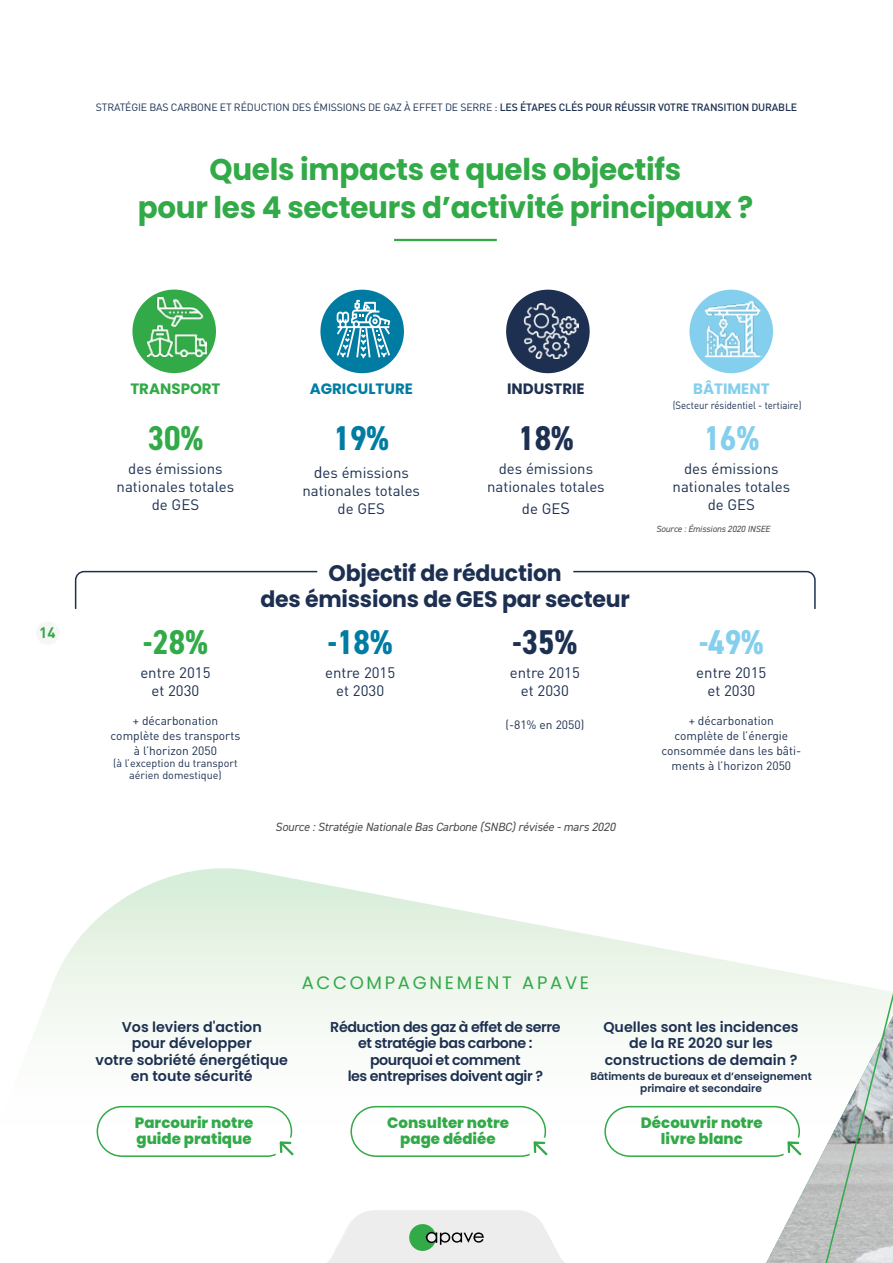
<style>
.page{position:relative;width:893px;height:1263px;background:#fff}
.page>*{position:absolute;margin:0;border:0;box-sizing:border-box;transform-origin:0 0}
.t1{font:700 condensed 34.5px "DIN2014";color:#31aa47}
.t2{font:700 condensed 34.5px "DIN2014";color:#84cfed}
.t3{font:700 condensed 34.5px "DIN2014";color:#1d3051}
.t4{font:700 condensed 34.5px "DIN2014";color:#007ca3}
.t5{font:700 30px/37.5px "Poppins";letter-spacing:-.01em;color:#31aa47;text-align:center}
.t6{font:700 22.5px/25.5px "Poppins";letter-spacing:-.01em;color:#1d3051;text-align:center}
.t7{font:18px "Poppins";letter-spacing:.15em;color:#31aa47}
.t8{font:15px/18px "DIN Pro";color:#1d3051;text-align:center}
.t9{font:800 15px/16.2px "Poppins";color:#31aa47;text-align:center}
.t10{font:700 15px "Poppins";color:#007ca3}
.t11{font:700 15px "Poppins";color:#1d3051}
.t12{font:700 15px "Poppins";color:#31aa47}
.t13{font:700 15px "Poppins";color:#84cfed}
.t14{font:700 15px "DIN Pro";color:#31aa47}
.t15{font:600 14.25px/16.5px "Poppins";color:#1d3051;text-align:center}
.t16{font:600 14.25px/16.5px "Poppins";letter-spacing:-.03em;color:#1d3051;text-align:center}
.t17{font:12px/15px "DIN Pro";color:#1d3051;text-align:center}
.t18{font:italic 12px "DIN2014";letter-spacing:-.01em;color:#4a4a49}
.t19{font:10.8px/12.1px "DIN Pro";color:#1d3051;text-align:center}
.t20{font:10.5px "DIN Pro";letter-spacing:-.015em;color:#1d3051}
.t21{font:600 10.5px/12px "Poppins";color:#1d3051;text-align:center}
.t22{font:10.5px "DIN Pro";letter-spacing:-.015em;color:#1d3051;scale:.91 1}
.t23{font:italic 9px "DIN2014";letter-spacing:-.01em;color:#4a4a49}
.s1{font-weight:500}
.s2{font-size:16.2px}
</style>
<div class="page">
<svg style="left:36px;top:868px;width:593px;height:289px"></svg>
<hr style="left:394px;top:239px;width:103px;height:2px;background:#31aa47">
<div style="left:506px;top:290px;width:84px;height:83px;background:#1d3051;border-radius:50%"></div>
<img style="left:524px;top:304px;width:55px;height:55px">
<svg style="left:74px;top:570px;width:244px;height:39px"></svg>
<svg style="left:573px;top:570px;width:56px;height:3px"></svg>
<div style="left:320px;top:290px;width:84px;height:83px;background:#007ca3;border-radius:50%"></div>
<svg style="left:337px;top:300px;width:53px;height:58px"></svg>
<div style="left:689px;top:290px;width:84px;height:83px;background:#84cfed;border-radius:50%"></div>
<img style="left:703px;top:300px;width:59px;height:58px">
<div style="left:132px;top:290px;width:84px;height:83px;background:#31aa47;border-radius:50%"></div>
<img style="left:148px;top:298px;width:58px;height:58px">
<div style="left:97px;top:1106px;width:195px;height:51px;border:2px solid #31aa47;border-radius:25px"></div>
<div style="left:350px;top:1106px;width:196px;height:51px;border:2px solid #31aa47;border-radius:25px"></div>
<svg style="left:629px;top:570px;width:56px;height:587px"></svg>
<svg style="left:685px;top:570px;width:208px;height:693px"></svg>
<svg style="left:256px;top:1118px;width:343px;height:145px"></svg>
<div style="left:36px;top:621px;width:23px;height:24px;background:#f6f6f6;border-radius:50%"></div>
<p class="t20" style="left:96px;top:100px;width:703px">STRATÉGIE BAS CARBONE ET RÉDUCTION DES ÉMISSIONS DE GAZ À EFFET DE SERRE : <span class="s1">LES ÉTAPES CLÉS POUR RÉUSSIR VOTRE TRANSITION DURABLE</span></p>
<h2 class="t5" style="left:138px;top:151px;width:617px">Quels impacts et quels objectifs<br>pour les 4 secteurs d’activité principaux ?</h2>
<p class="t14" style="left:39px;top:622px;width:18px">14</p>
<p class="t12" style="left:130px;top:380px;width:91px">TRANSPORT</p>
<h1 class="t1" style="left:148px;top:415px;width:57px">30%</h1>
<p class="t8" style="left:117px;top:459px;width:119px">des émissions nationales totales de GES</p>
<h1 class="t1" style="left:143px;top:620px;width:66px">-28%</h1>
<p class="t8" style="left:140px;top:663px;width:72px">entre 2015 et 2030</p>
<p class="t17" style="left:111px;top:712px;width:131px">+ décarbonation complète des transports à l’horizon 2050</p>
<p class="t19" style="left:113px;top:756px;width:126px">(à l’exception du transport aérien domestique)</p>
<p class="t10" style="left:310px;top:380px;width:105px">AGRICULTURE</p>
<h1 class="t4" style="left:334px;top:415px;width:57px">19%</h1>
<p class="t8" style="left:302px;top:463px;width:119px"><span class="s2">d</span>es émissions nationales totales de GES</p>
<p class="t11" style="left:507px;top:380px;width:79px">INDUSTRIE</p>
<h1 class="t3" style="left:518px;top:415px;width:57px">18%</h1>
<p class="t8" style="left:487px;top:459px;width:119px">des émissions nationales totales</p>
<p class="t8" style="left:522px;top:499px;width:50px">de GE<span class="s2">S</span></p>
<h3 class="t6" style="left:260px;top:561px;width:371px">Objectif de réduction<br>des émissions de GES par secteur</h3>
<h1 class="t4" style="left:328px;top:620px;width:66px">-18%</h1>
<p class="t8" style="left:325px;top:663px;width:72px">entre 2015 et 2030</p>
<h1 class="t3" style="left:513px;top:620px;width:66px">-35%</h1>
<p class="t8" style="left:510px;top:663px;width:72px">entre 2015 et 2030</p>
<p class="t17" style="left:505px;top:717px;width:80px">(-81% en 2050)</p>
<p class="t18" style="left:275px;top:820px;width:342px">Source : Stratégie Nationale Bas Carbone (SNBC) révisée - mars 2020</p>
<p class="t13" style="left:693px;top:380px;width:78px">BÂTIMENT</p>
<p class="t22" style="left:673px;top:398px;width:143px">(Secteur résidentiel - tertiaire)</p>
<h1 class="t2" style="left:704px;top:415px;width:57px">16%</h1>
<p class="t8" style="left:673px;top:459px;width:119px">des émissions nationales totales de GES</p>
<p class="t23" style="left:656px;top:523px;width:115px">Source : Émissions 2020 INSEE</p>
<h1 class="t2" style="left:699px;top:620px;width:66px">-49%</h1>
<p class="t8" style="left:696px;top:663px;width:72px">entre 2015 et 2030</p>
<p class="t17" style="left:661px;top:712px;width:142px">+ décarbonation<br>complète de l’énergie consommée dans les bâti&shy;ments à l’horizon 2050</p>
<p class="t7" style="left:302px;top:972px;width:289px">ACCOMPAGNEMENT APAVE</p>
<p class="t15" style="left:96px;top:1019px;width:194px">Vos leviers d'action<br>pour développer<br>votre sobriété énergétique en toute sécurité</p>
<p class="t16" style="left:330px;top:1019px;width:232px">Réduction des gaz à effet de serre et stratégie bas carbone : pourquoi et comment<br>les entreprises doivent agir ?</p>
<p class="t15" style="left:603px;top:1019px;width:197px">Quelles sont les incidences de la RE 2020 sur les constructions de demain ?</p>
<p class="t21" style="left:590px;top:1070px;width:223px">Bâtiments de bureaux et d’enseignement primaire et secondaire</p>
<p class="t9" style="left:135px;top:1114px;width:120px;text-align:left">Parcourir notre guide pratique</p>
<p class="t9" style="left:387px;top:1114px;width:123px">Consulter notre page dédiée</p>
<p class="t9" style="left:641px;top:1114px;width:123px">Découvrir notre livre blanc</p>
</div>
